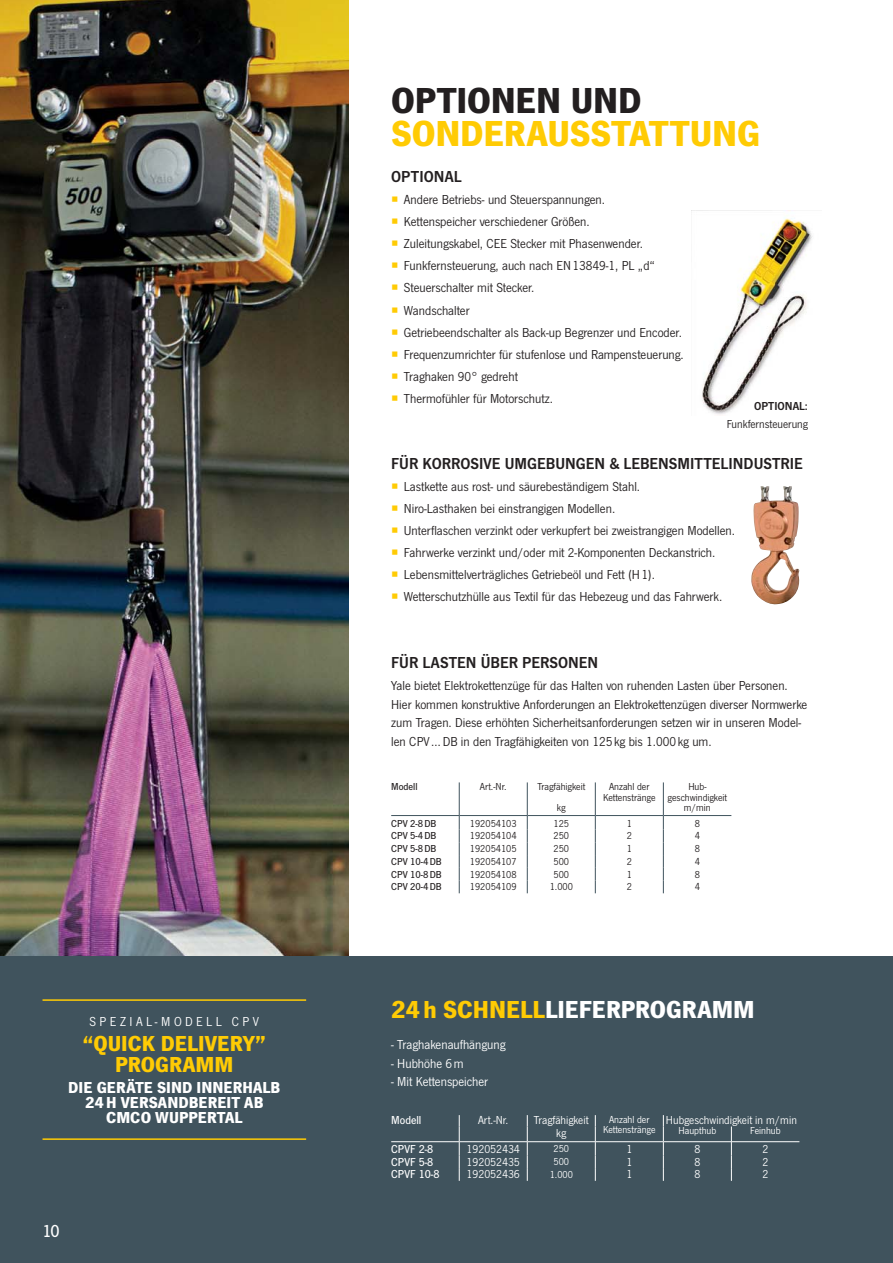
<style>
.page{position:relative;width:893px;height:1263px;background:#fff}
.page>*{position:absolute;margin:0;border:0;box-sizing:border-box;transform-origin:0 0}
.t1{font:700 37.5px "News Got";letter-spacing:-.005em;color:#ffcb04}
.t2{font:700 37.5px "News Got";letter-spacing:-.01em;color:#231f20}
.t3{font:700 25.5px "News Got";letter-spacing:-.01em;color:#fff}
.t4{font:700 22.5px/21px "News Got";letter-spacing:-.005em;color:#ffcb04;text-align:center}
.t5{font:500 18px "News Got";color:#fff}
.t6{font:16.5px "News Got Dem";color:#231f20}
.t7{font:700 16.5px/15px "News Got";color:#fff;text-align:center}
.t8{font:13.5px/22px "News Got";color:#231f20}
.t9{font:13.5px "News Got";color:#fff}
.t10{font:13.5px "News Got";letter-spacing:.255em;color:#fff}
.t11{font:12px/13.5px "News Got";color:#fff;text-align:center}
.t12{font:500 12px "News Got";color:#fff}
.t13{font:12px "News Got";color:#231f20}
.t14{font:12px "News Got Dem";color:#231f20}
.t15{font:10.5px/10.5px "News Got";color:#231f20;text-align:center}
.t16{font:500 10.5px "News Got";color:#231f20}
.t17{font:10.5px/10.5px "News Got";color:#fff;text-align:center}
.s1{color:#ffcb04}
</style>
<div class="page">
<img style="left:0;top:0;width:349px;height:957px">
<img style="left:691px;top:212px;width:122px;height:203px">
<div style="left:0;top:957px;width:893px;height:306px;background:#40535d"></div>
<img style="left:751px;top:486px;width:48px;height:119px">
<hr style="left:43px;top:999px;width:263px;height:2px;background:#ffcb04">
<hr style="left:43px;top:1138px;width:263px;height:2px;background:#ffcb04">
<svg style="left:459px;top:1115px;width:1px;height:66px"></svg>
<svg style="left:595px;top:1115px;width:1px;height:66px"></svg>
<hr style="left:391px;top:1141px;width:68px;height:1px;background:#fff">
<hr style="left:459px;top:1141px;width:68px;height:1px;background:#fff">
<hr style="left:663px;top:1141px;width:136px;height:1px;background:#fff">
<svg style="left:731px;top:1126px;width:1px;height:55px"></svg>
<svg style="left:527px;top:1115px;width:1px;height:66px"></svg>
<svg style="left:663px;top:1115px;width:1px;height:66px"></svg>
<hr style="left:527px;top:1141px;width:136px;height:1px;background:#fff">
<svg style="left:663px;top:816px;width:1px;height:77px"></svg>
<svg style="left:459px;top:816px;width:1px;height:77px"></svg>
<svg style="left:595px;top:816px;width:1px;height:77px"></svg>
<hr style="left:459px;top:782px;width:1px;height:33px;background:#40535d">
<hr style="left:459px;top:815px;width:68px;height:1px;background:#40535d">
<hr style="left:527px;top:782px;width:1px;height:33px;background:#40535d">
<svg style="left:527px;top:816px;width:1px;height:77px"></svg>
<hr style="left:595px;top:782px;width:1px;height:33px;background:#40535d">
<hr style="left:663px;top:782px;width:1px;height:33px;background:#40535d">
<hr style="left:595px;top:815px;width:68px;height:1px;background:#40535d">
<hr style="left:391px;top:815px;width:68px;height:1px;background:#40535d">
<hr style="left:527px;top:815px;width:68px;height:1px;background:#40535d">
<hr style="left:663px;top:815px;width:68px;height:1px;background:#40535d">
<p class="t10" style="left:90px;top:1016px;width:171px">SPEZIAL-MODELL CPV</p>
<h3 class="t4" style="left:83px;top:1036px;width:185px">“QUICK DELIVERY”<br>PROGRAMM</h3>
<p class="t7" style="left:68px;top:1081px;width:214px">DIE GERÄTE SIND INNERHALB<br>24 H VERSANDBEREIT AB<br>CMCO WUPPERTAL</p>
<h3 class="t5" style="left:43px;top:1224px;width:19px">10</h3>
<h1 class="t2" style="left:391px;top:88px;width:252px">OPTIONEN UND</h1>
<h1 class="t1" style="left:391px;top:121px;width:370px">SONDERAUSSTATTUNG</h1>
<p class="t6" style="left:391px;top:170px;width:72px">OPTIONAL</p>
<p class="t8" style="left:404px;top:190px;width:281px">Andere Betriebs- und Steuerspannungen.<br>Kettenspeicher verschiedener Größen.<br>Zuleitungskabel, CEE Stecker mit Phasenwender.<br>Funkfernsteuerung, auch nach EN 13849-1, PL „d“ Steuerschalter mit Stecker.<br>Wandschalter<br>Getriebeendschalter als Back-up Begrenzer und Encoder.<br>Frequenzumrichter für stufenlose und Rampensteuerung.<br>Traghaken 90° gedreht<br>Thermofühler für Motorschutz.</p>
<p class="t14" style="left:754px;top:401px;width:55px">OPTIONAL:</p>
<p class="t13" style="left:727px;top:419px;width:83px">Funkfernsteuerung</p>
<p class="t6" style="left:391px;top:457px;width:413px">FÜR KORROSIVE UMGEBUNGEN &amp; LEBENSMITTELINDUSTRIE</p>
<p class="t8" style="left:404px;top:477px;width:333px">Lastkette aus rost- und säurebeständigem Stahl.<br>Niro-Lasthaken bei einstrangigen Modellen.<br>Unterflaschen verzinkt oder verkupfert bei zweistrangigen Modellen.<br>Fahrwerke verzinkt und/oder mit 2-Komponenten Deckanstrich.<br>Lebensmittelverträgliches Getriebeöl und Fett (H 1).<br>Wetterschutzhülle aus Textil für das Hebezeug und das Fahrwerk.</p>
<p class="t6" style="left:391px;top:656px;width:208px">FÜR LASTEN ÜBER PERSONEN</p>
<p class="t8" style="left:391px;top:677px;width:418px;line-height:18.6px">Yale bietet Elektrokettenzüge für das Halten von ruhenden Lasten über Personen.<br>Hier kommen konstruktive Anforderungen an Elektrokettenzügen diverser Normwerke zum Tragen. Diese erhöhten Sicherheitsanforderungen setzen wir in unseren Model&shy;len CPV … DB in den Tragfähigkeiten von 125 kg bis 1.000 kg um.</p>
<p class="t16" style="left:391px;top:783px;width:28px">Modell</p>
<p class="t15" style="left:480px;top:782px;width:28px">Art.-Nr.</p>
<p class="t15" style="left:537px;top:777px;width:49px;line-height:21px">Tragfähigkeit kg</p>
<p class="t15" style="left:603px;top:782px;width:54px">Anzahl der<br>Kettenstränge</p>
<p class="t15" style="left:668px;top:782px;width:61px">Hub&shy;geschwindigkeit m/min</p>
<p class="t16" style="left:391px;top:819px;width:47px">CPV 2-8 DB</p>
<p class="t15" style="left:470px;top:819px;width:48px">192054103</p>
<p class="t15" style="left:553px;top:819px;width:17px">125</p>
<p class="t15" style="left:627px;top:819px;width:7px">1</p>
<p class="t15" style="left:695px;top:819px;width:7px">8</p>
<p class="t16" style="left:391px;top:832px;width:47px">CPV 5-4 DB</p>
<p class="t15" style="left:470px;top:831px;width:48px">192054104</p>
<p class="t15" style="left:553px;top:831px;width:17px">250</p>
<p class="t15" style="left:627px;top:831px;width:7px">2</p>
<p class="t15" style="left:695px;top:831px;width:7px">4</p>
<p class="t16" style="left:391px;top:844px;width:47px">CPV 5-8 DB</p>
<p class="t15" style="left:470px;top:844px;width:48px">192054105</p>
<p class="t15" style="left:553px;top:844px;width:17px">250</p>
<p class="t15" style="left:627px;top:844px;width:7px">1</p>
<p class="t15" style="left:695px;top:844px;width:7px">8</p>
<p class="t16" style="left:391px;top:857px;width:52px">CPV 10-4 DB</p>
<p class="t15" style="left:470px;top:857px;width:48px">192054107</p>
<p class="t15" style="left:553px;top:857px;width:17px">500</p>
<p class="t15" style="left:627px;top:857px;width:7px">2</p>
<p class="t15" style="left:695px;top:857px;width:7px">4</p>
<p class="t16" style="left:391px;top:870px;width:52px">CPV 10-8 DB</p>
<p class="t15" style="left:470px;top:870px;width:48px">192054108</p>
<p class="t15" style="left:553px;top:870px;width:17px">500</p>
<p class="t15" style="left:627px;top:870px;width:7px">1</p>
<p class="t15" style="left:695px;top:870px;width:7px">8</p>
<p class="t16" style="left:391px;top:883px;width:52px">CPV 20-4 DB</p>
<p class="t15" style="left:470px;top:882px;width:48px">192054109</p>
<p class="t15" style="left:550px;top:882px;width:25px">1.000</p>
<p class="t15" style="left:627px;top:882px;width:7px">2</p>
<p class="t15" style="left:695px;top:882px;width:7px">4</p>
<h2 class="t3" style="left:391px;top:1001px;width:365px"><span class="s1">24 h SCHNELL</span>LIEFERPROGRAMM</h2>
<p class="t9" style="left:391px;top:1039px;width:116px">- Traghakenaufhängung</p>
<p class="t9" style="left:391px;top:1058px;width:74px">- Hubhöhe 6 m</p>
<p class="t9" style="left:391px;top:1076px;width:98px">- Mit Kettenspeicher</p>
<p class="t12" style="left:391px;top:1115px;width:32px">Modell</p>
<p class="t11" style="left:478px;top:1114px;width:32px">Art.-Nr.</p>
<p class="t11" style="left:534px;top:1114px;width:56px">Tragfähigkeit kg</p>
<p class="t17" style="left:603px;top:1115px;width:54px">Anzahl der<br>Kettenstränge</p>
<p class="t11" style="left:666px;top:1114px;width:132px">Hub geschwindigkeit in m/min</p>
<p class="t17" style="left:678px;top:1126px;width:39px">Haupthub</p>
<p class="t17" style="left:750px;top:1126px;width:32px">Feinhub</p>
<p class="t12" style="left:391px;top:1144px;width:44px">CPVF 2-8</p>
<p class="t11" style="left:467px;top:1143px;width:55px">192052434</p>
<p class="t17" style="left:553px;top:1144px;width:17px">250</p>
<p class="t11" style="left:626px;top:1143px;width:7px">1</p>
<p class="t11" style="left:694px;top:1143px;width:7px">8</p>
<p class="t11" style="left:762px;top:1143px;width:7px">2</p>
<p class="t12" style="left:391px;top:1157px;width:44px">CPVF 5-8</p>
<p class="t11" style="left:467px;top:1156px;width:55px">192052435</p>
<p class="t17" style="left:553px;top:1157px;width:17px">500</p>
<p class="t11" style="left:626px;top:1156px;width:7px">1</p>
<p class="t11" style="left:694px;top:1156px;width:7px">8</p>
<p class="t11" style="left:762px;top:1156px;width:7px">2</p>
<p class="t12" style="left:391px;top:1170px;width:50px">CPVF 10-8</p>
<p class="t11" style="left:467px;top:1169px;width:55px">192052436</p>
<p class="t17" style="left:550px;top:1170px;width:25px">1.000</p>
<p class="t11" style="left:626px;top:1169px;width:7px">1</p>
<p class="t11" style="left:694px;top:1169px;width:7px">8</p>
<p class="t11" style="left:762px;top:1169px;width:7px">2</p>
</div>
